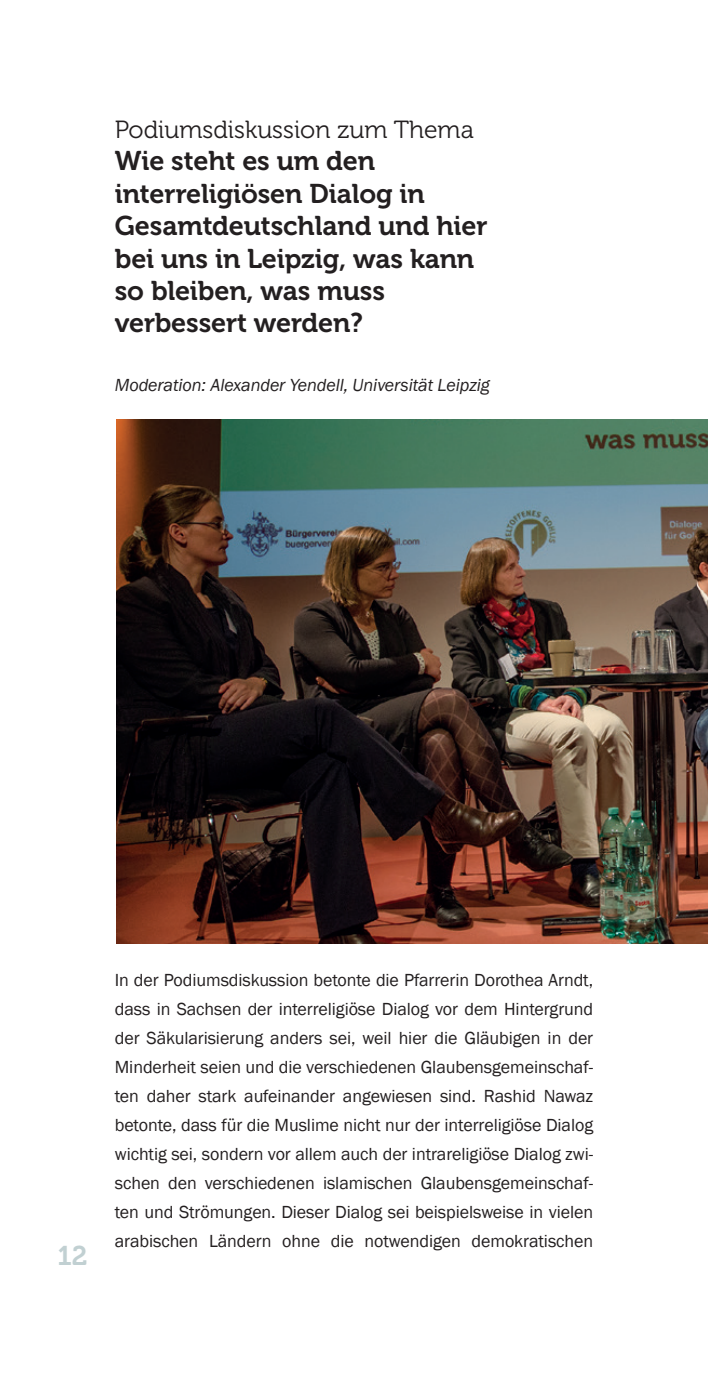
<style>
.page{position:relative;width:708px;height:1378px;background:#fff}
.page>*{position:absolute;margin:0;border:0;box-sizing:border-box;transform-origin:0 0}
.t1{font:27px/32.4px "Museo 700";letter-spacing:-.005em;color:#231f20}
.t2{font:27px "Museo 700";color:#c1d0d2}
.t3{font:24.75px "Museo 300";color:#231f20}
.t4{font:18px/29px "Franklin Gothic";letter-spacing:-.005em;color:#231f20;text-align:justify}
.t5{font:italic 18px "Franklin Gothic";letter-spacing:-.005em;color:#231f20}
</style>
<div class="page">
<img style="left:116px;top:420px;width:592px;height:523px">
<h2 class="t3" style="left:115px;top:116px;width:360px">Podiumsdiskussion zum Thema</h2>
<h1 class="t1" style="left:115px;top:145px;width:374px">Wie steht es um den interreligiösen Dialog in<br>Gesamtdeutschland und hier bei uns in Leipzig, was kann so bleiben, was muss verbessert werden?</h1>
<p class="t5" style="left:115px;top:373px;width:377px">Moderation: Alexander Yendell, Universität Leipzig</p>
<h1 class="t2" style="left:57px;top:1241px;width:32px">12</h1>
<p class="t4" style="left:115px;top:965px;width:480px">In der Podiumsdiskussion betonte die Pfarrerin Dorothea Arndt, dass in Sachsen der interreligiöse Dialog vor dem Hintergrund der Säkularisierung anders sei, weil hier die Gläubigen in der Minderheit seien und die verschiedenen Glaubensgemeinschaf&shy;ten daher stark aufeinander angewiesen sind. Rashid Nawaz betonte, dass für die Muslime nicht nur der interreligiöse Dialog wichtig sei, sondern vor allem auch der intrareligiöse Dialog zwi&shy;schen den verschiedenen islamischen Glaubensgemeinschaf&shy;ten und Strömungen. Dieser Dialog sei beispielsweise in vielen arabischen Ländern ohne die notwendigen demokratischen</p>
</div>
